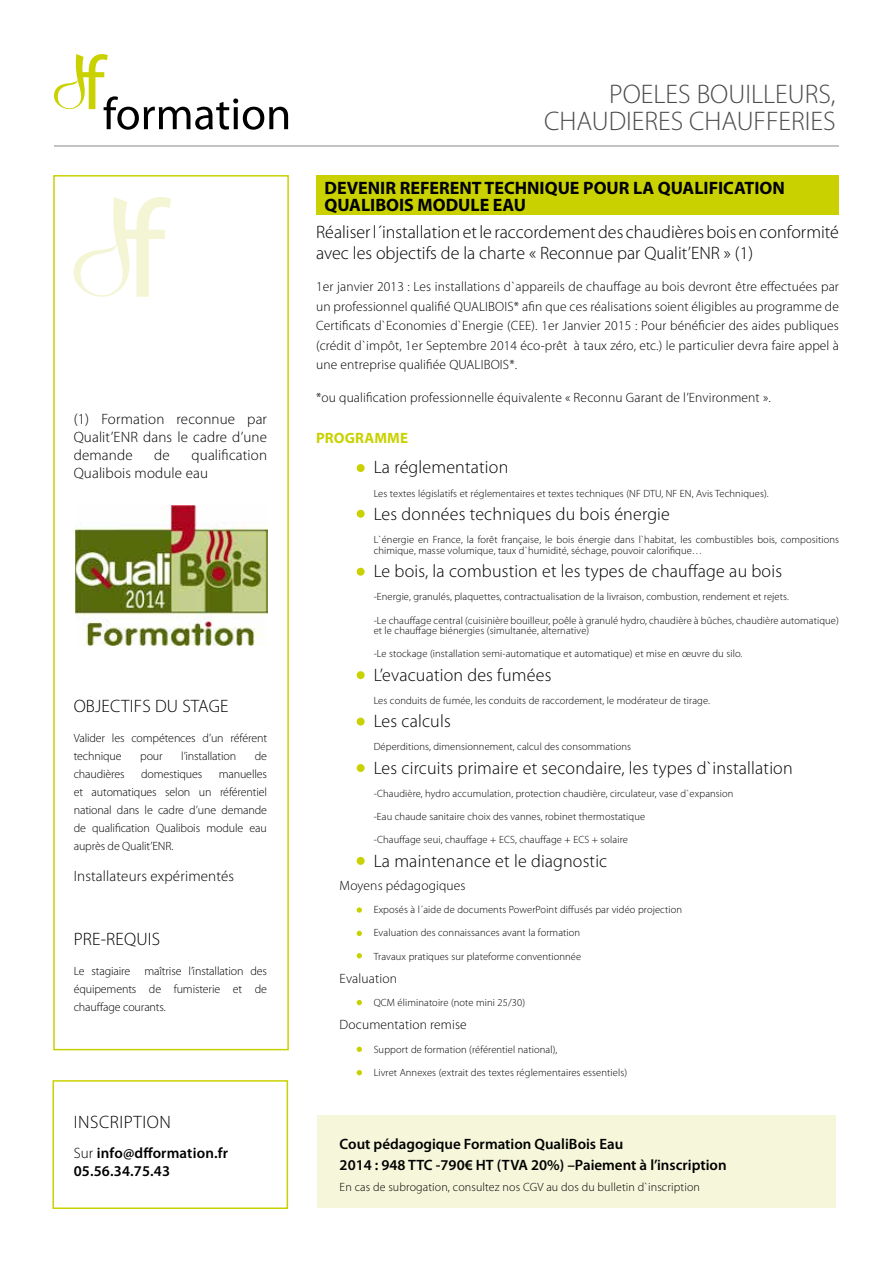
<style>
.page{position:relative;width:893px;height:1263px;background:#fff}
.page>*{position:absolute;margin:0;border:0;box-sizing:border-box;transform-origin:0 0}
.t1{font:300 27px/27px "Myriad Pro";color:#4b4b4d;text-align:right}
.t2{font:300 18px/21px "Myriad Pro";letter-spacing:.01em;color:#000}
.t3{font:700 18px/16.5px "Myriad Pro";color:#000}
.t4{font:600 15px/18px "Myriad Pro";color:#000}
.t5{font:300 15px/18px "Myriad Pro";letter-spacing:.01em;color:#000;text-align:justify}
.t6{font:700 15px "Myriad Pro";letter-spacing:.01em;color:#c9d200}
.t7{font:300 13.5px/19.5px "Myriad Pro";letter-spacing:.01em;color:#000;text-align:justify}
.t8{font:300 12px/18px "Myriad Pro";letter-spacing:-.01em;color:#000;text-align:justify}
.t9{font:300 12px "Myriad Pro";letter-spacing:.01em;color:#000}
.t10{font:300 10.5px/10.5px "Myriad Pro";letter-spacing:.01em;color:#000}
.s1{font-weight:300}
</style>
<div class="page">
<svg style="left:54px;top:54px;width:234px;height:76px"></svg>
<hr style="left:54px;top:146px;width:785px;height:1px;background:#87888a">
<div style="left:53px;top:175px;width:236px;height:875px;border:2px solid #c9d200"></div>
<div style="left:52px;top:1080px;width:236px;height:129px;border:2px solid #c9d200"></div>
<div style="left:316px;top:175px;width:523px;height:40px;background:#c9d200"></div>
<div style="left:317px;top:1115px;width:518px;height:93px;background:#f5f6da"></div>
<svg style="left:73px;top:197px;width:98px;height:100px"></svg>
<div style="left:357px;top:464px;width:8px;height:8px;background:#c9d200;border-radius:50%"></div>
<div style="left:357px;top:510px;width:8px;height:8px;background:#c9d200;border-radius:50%"></div>
<div style="left:357px;top:568px;width:8px;height:8px;background:#c9d200;border-radius:50%"></div>
<div style="left:357px;top:671px;width:8px;height:8px;background:#c9d200;border-radius:50%"></div>
<div style="left:357px;top:718px;width:8px;height:7px;background:#c9d200;border-radius:50%"></div>
<div style="left:357px;top:764px;width:8px;height:8px;background:#c9d200;border-radius:50%"></div>
<div style="left:357px;top:857px;width:8px;height:8px;background:#c9d200;border-radius:50%"></div>
<svg style="left:357px;top:907px;width:5px;height:6px"></svg>
<svg style="left:357px;top:931px;width:5px;height:5px"></svg>
<svg style="left:357px;top:953px;width:5px;height:5px"></svg>
<svg style="left:357px;top:1000px;width:5px;height:5px"></svg>
<svg style="left:357px;top:1047px;width:5px;height:5px"></svg>
<svg style="left:357px;top:1070px;width:5px;height:5px"></svg>
<img style="left:75px;top:506px;width:193px;height:139px">
<h3 class="t5" style="left:74px;top:410px;width:195px">(1) Formation reconnue par Qualit’ENR dans le cadre d’une demande</h3>
<h3 class="t5" style="left:74px;top:446px;width:195px;text-indent:118px">qualification<br>Qualibois module eau</h3>
<h3 class="t5" style="left:154px;top:446px;width:17px">de</h3>
<h2 class="t2" style="left:74px;top:695px;width:156px">OBJECTIFS DU STAGE</h2>
<p class="t8" style="left:74px;top:729px;width:195px">Valider les compétences d’un référent technique</p>
<p class="t8" style="left:140px;top:747px;width:24px">pour</p>
<p class="t8" style="left:181px;top:747px;width:56px">l’installation</p>
<p class="t8" style="left:255px;top:747px;width:14px">de</p>
<p class="t8" style="left:74px;top:765px;width:195px;text-indent:145px">manuelles et automatiques selon un référentiel national dans le cadre d’une demande de qualification Qualibois module eau auprès de Qualit’ENR.</p>
<h3 class="t5" style="left:74px;top:867px;width:162px">Installateurs expérimentés</h3>
<p class="t8" style="left:74px;top:765px;width:53px">chaudières</p>
<p class="t8" style="left:141px;top:765px;width:63px">domestiques</p>
<h2 class="t2" style="left:74px;top:928px;width:88px">PRE-REQUIS</h2>
<p class="t8" style="left:74px;top:962px;width:195px">Le stagiaire maîtrise l’installation des équipements de fumisterie et de chauffage courants.</p>
<h2 class="t2" style="left:74px;top:1111px;width:15px">Inscrip</h2>
<h2 class="t2" style="left:133px;top:1111px;width:19px">tion</h2>
<h3 class="t4" style="left:74px;top:1144px;width:156px"><span class="s1">Sur</span> info@dfformation.fr<br>05.56.34.75.43</h3>
<h1 class="t1" style="left:544px;top:81px;width:293px">POELES BOUILLEURS,<br>CHAUDIERES CHAUFFERIES</h1>
<h2 class="t3" style="left:325px;top:180px;width:462px">DEVENIR REFERENT TECHNIQUE POUR LA QUALIFICATION<br>QUALIBOIS MODULE EAU</h2>
<h2 class="t2" style="left:316px;top:222px;width:524px">Réaliser l´installation et le raccordement des chaudières bois en conformité avec les objectifs de la charte « Reconnue par Qualit’ENR » (1)</h2>
<p class="t7" style="left:316px;top:277px;width:524px">1er janvier 2013 : Les installations d`appareils de chauffage au bois devront être effectuées par un professionnel qualifié QUALIBOIS* afin que ces réalisations soient éligibles au programme de Certificats d`Economies d`Energie (CEE). 1er Janvier 2015 : Pour bénéficier des aides publiques (crédit d`impôt, 1er Septembre 2014 éco-prêt à taux zéro, etc.) le particulier devra faire appel à une entreprise qualifiée QUALIBOIS*.</p>
<p class="t7" style="left:316px;top:387px;width:456px">*ou qualification professionnelle équivalente « Reconnu Garant de l’Environment ».</p>
<h3 class="t6" style="left:316px;top:429px;width:93px">PROGRAMME</h3>
<h2 class="t2" style="left:374px;top:457px;width:136px">La réglementation</h2>
<p class="t10" style="left:374px;top:488px;width:397px">Les textes législatifs et réglementaires et textes techniques (NF DTU, NF EN, Avis Techniques).</p>
<h2 class="t2" style="left:374px;top:504px;width:298px">Les données techniques du bois énergie</h2>
<p class="t10" style="left:374px;top:535px;width:467px">L`énergie en France, la forêt française, le bois énergie dans l`habitat, les combustibles bois, compositions chimique, masse volumique, taux d`humidité, séchage, pouvoir calorifique…</p>
<h2 class="t2" style="left:374px;top:561px;width:410px">Le bois, la combustion et les types de chauffage au bois</h2>
<p class="t10" style="left:374px;top:592px;width:417px">-Energie, granulés, plaquettes, contractualisation de la livraison, combustion, rendement et rejets.</p>
<p class="t10" style="left:374px;top:615px;width:467px">-Le chauffage central (cuisinière bouilleur, poêle à granulé hydro, chaudière à bûches, chaudière automatique) et le chauffage biénergies (simultanée, alternative)</p>
<p class="t10" style="left:374px;top:649px;width:370px">-Le stockage (installation semi-automatique et automatique) et mise en œuvre du silo.</p>
<h2 class="t2" style="left:374px;top:664px;width:179px">L’evacuation des fumées</h2>
<p class="t10" style="left:374px;top:695px;width:338px">Les conduits de fumée, les conduits de raccordement, le modérateur de tirage.</p>
<h2 class="t2" style="left:374px;top:711px;width:79px">Les calculs</h2>
<p class="t10" style="left:374px;top:742px;width:259px">Déperditions, dimensionnement, calcul des consommations</p>
<h2 class="t2" style="left:374px;top:757px;width:421px">Les circuits primaire et secondaire, les types d`installation</h2>
<p class="t10" style="left:374px;top:788px;width:361px">-Chaudière, hydro accumulation, protection chaudière, circulateur, vase d`expansion</p>
<p class="t10" style="left:374px;top:811px;width:273px">-Eau chaude sanitaire choix des vannes, robinet thermostatique</p>
<p class="t10" style="left:374px;top:835px;width:256px">-Chauffage seui, chauffage + ECS, chauffage + ECS + solaire</p>
<h2 class="t2" style="left:374px;top:850px;width:235px">La maintenance et le diagnostic</h2>
<p class="t7" style="left:340px;top:876px;width:127px">Moyens pédagogiques</p>
<p class="t10" style="left:374px;top:904px;width:310px">Exposés à l´aide de documents PowerPoint diffusés par vidéo projection</p>
<p class="t10" style="left:374px;top:928px;width:208px">Evaluation des connaissances avant la formation</p>
<p class="t10" style="left:374px;top:951px;width:209px">Travaux pratiques sur plateforme conventionnée</p>
<p class="t7" style="left:340px;top:969px;width:59px">Evaluation</p>
<p class="t10" style="left:374px;top:997px;width:153px">QCM éliminatoire (note mini 25/30)</p>
<p class="t7" style="left:340px;top:1015px;width:129px">Documentation remise</p>
<p class="t10" style="left:374px;top:1044px;width:185px">Support de formation (référentiel national),</p>
<p class="t10" style="left:374px;top:1067px;width:255px">Livret Annexes (extrait des textes réglementaires essentiels)</p>
<h3 class="t4" style="left:340px;top:1134px;width:388px;line-height:21px">Cout pédagogique Formation QualiBois Eau<br>2014 : 948 TTC -790€ HT (TVA 20%) –Paiement à l’inscription</h3>
<p class="t9" style="left:340px;top:1180px;width:362px">En cas de subrogation, consultez nos CGV au dos du bulletin d`inscription</p>
</div>
